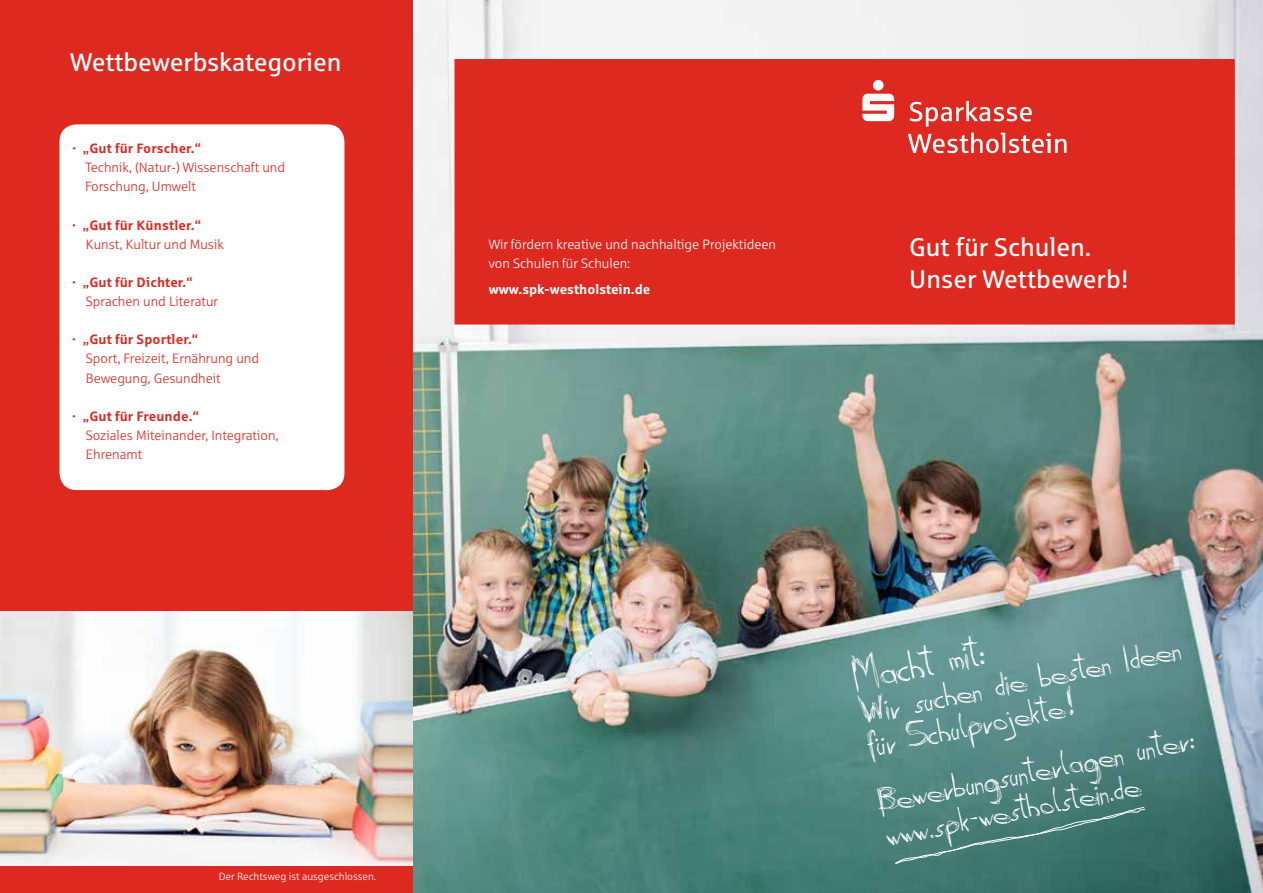
<style>
.page{position:relative;width:1263px;height:893px;background:#fff}
.page>*{position:absolute;margin:0;border:0;box-sizing:border-box;transform-origin:0 0}
.t1{font:41.7px "Daubed";color:#fff}
.t2{font:34.65px/33.5px "Daubed";color:#fff}
.t3{font:25.5px/31.5px "Sparkasse Rg";color:#fff}
.t4{font:13.5px/19.2px "Sparkasse Lt";color:#de2920}
.t5{font:700 13.5px "Sparkasse Rg";letter-spacing:.01em;color:#de2920}
.t6{font:13.5px/19.2px "Sparkasse Lt";color:#fff}
.t7{font:700 13.5px "Sparkasse Rg";color:#fff}
.t8{font:10.5px "Sparkasse Lt";color:#fff}
</style>
<div class="page">
<img style="left:412px;top:0;width:851px;height:893px">
<div style="left:0;top:0;width:412px;height:893px;background:#de2920"></div>
<div style="left:60px;top:124px;width:284px;height:366px;background:#fff;border-radius:17px"></div>
<div style="left:455px;top:60px;width:779px;height:264px;background:#de2920"></div>
<svg style="left:908px;top:133px;width:158px;height:20px"></svg>
<svg style="left:909px;top:101px;width:123px;height:26px"></svg>
<svg style="left:862px;top:80px;width:32px;height:41px"></svg>
<img style="left:0;top:612px;width:412px;height:253px">
<svg style="left:894px;top:806px;width:251px;height:58px;background:#477d74"></svg>
<svg style="left:875px;top:737px;width:9px;height:5px"></svg>
<h3 class="t3" style="left:70px;top:46px;width:273px">Wettbewerbskategorien</h3>
<p class="t5" style="left:72px;top:140px;width:130px">· „Gut für Forscher.“</p>
<p class="t4" style="left:85px;top:158px;width:201px">Technik, (Natur-) Wissenschaft und<br>Forschung, Umwelt</p>
<p class="t5" style="left:72px;top:216px;width:130px">· „Gut für Künstler.“</p>
<p class="t4" style="left:86px;top:234px;width:139px">Kunst, Kultur und Musik</p>
<p class="t5" style="left:72px;top:274px;width:122px">· „Gut für Dichter.“</p>
<p class="t4" style="left:86px;top:292px;width:134px">Sprachen und Literatur</p>
<p class="t5" style="left:72px;top:331px;width:127px">· „Gut für Sportler.“</p>
<p class="t4" style="left:86px;top:349px;width:175px">Sport, Freizeit, Ernährung und<br>Bewegung, Gesundheit</p>
<p class="t5" style="left:72px;top:407px;width:128px">· „Gut für Freunde.“</p>
<p class="t4" style="left:86px;top:425px;width:194px">Soziales Miteinander, Integration,<br>Ehrenamt</p>
<p class="t8" style="left:219px;top:870px;width:159px">Der Rechtsweg ist ausgeschlossen.</p>
<p class="t6" style="left:489px;top:234px;width:289px">Wir fördern kreative und nachhaltige Projektideen von Schulen für Schulen:</p>
<p class="t7" style="left:489px;top:281px;width:163px">www.spk-westholstein.de</p>
<h3 class="t3" style="left:909px;top:231px;width:221px">Gut für Schulen.<br>Unser Wettbewerb!</h3>
<h1 class="t1" style="left:849px;top:651px;width:134px;rotate:-11deg">Macht mit:</h1>
<h2 class="t2" style="left:857px;top:696px;width:327px;rotate:-12deg">Wir suchen die besten Ideen fur Schulprojekte!</h2>
<h2 class="t2" style="left:875px;top:785px;width:323px;line-height:34.5px;rotate:-12deg">Bewerbungsunterlagen unter: www.spk-westholstein.de</h2>
</div>
